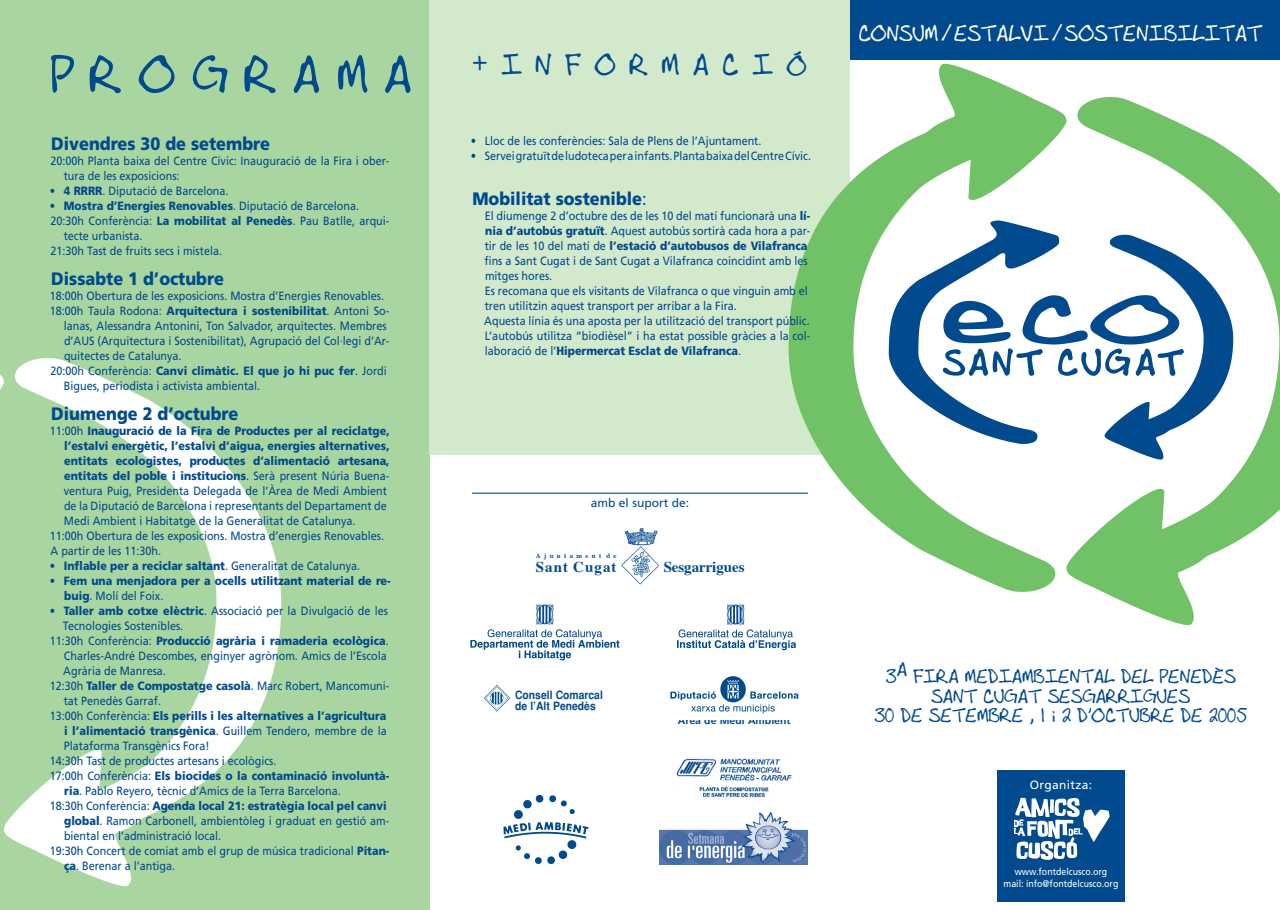
<style>
.page{position:relative;width:1280px;height:910px;background:#fff}
.page>*{position:absolute;margin:0;border:0;box-sizing:border-box;transform-origin:0 0}
.t1{font:52.5px "Andrew Script";letter-spacing:.31em;color:#004a8d}
.t2{font:30px "Andrew Script";letter-spacing:.455em;color:#004a8d}
.t3{font:22.5px "Andrew Script";color:#fff}
.t4{font:19.5px/19.5px "Andrew Script";color:#004a8d;text-align:center}
.t5{font:900 18px "Frutiger";color:#004a8d;scale:.9 1}
.t6{font:700 15px "Times";letter-spacing:-.005em;color:#004a8d}
.t7{font:700 15px "Times";letter-spacing:.07em;color:#004a8d}
.t8{font:12px/15px "Frutiger";color:#004a8d;scale:.9 1}
.t9{font:900 12px/15px "Frutiger";color:#004a8d;scale:.9 1}
.t10{font:12px "Frutiger";color:#004a8d}
.t11{font:12px "Frutiger";letter-spacing:.025em;color:#fff}
.t12{font:700 condensed 11.55px/10.9px "Helvetica";color:#004a8d;scale:1.1 1}
.t13{font:700 10.5px "Frutiger";color:#004a8d}
.t14{font:9.75px/12px "Frutiger";color:#fff;text-align:center;scale:.9 1}
.t15{font:700 6.75px "Times";letter-spacing:.505em;color:#004a8d}
.s1{font-weight:900}
.s2{font-weight:400}
</style>
<div class="page">
<div style="left:0;top:0;width:429px;height:910px;background:#a9d6a0"></div>
<img style="left:0;top:358px;width:282px;height:528px">
<div style="left:429px;top:0;width:421px;height:455px;background:#d3e9cc"></div>
<img style="left:777px;top:63px;width:503px;height:563px">
<img style="left:659px;top:812px;width:149px;height:53px">
<img style="left:621px;top:528px;width:38px;height:57px">
<hr style="left:472px;top:493px;width:336px;height:1px;background:#004a8d">
<img style="left:484px;top:685px;width:27px;height:26px">
<img style="left:470px;top:604px;width:150px;height:57px">
<img style="left:677px;top:604px;width:122px;height:47px">
<img style="left:670px;top:676px;width:129px;height:38px">
<img style="left:503px;top:794px;width:86px;height:70px">
<div style="left:850px;top:0;width:430px;height:51px;background:#004a8d"></div>
<div style="left:850px;top:51px;width:430px;height:9px;background:#004a8d"></div>
<img style="left:884px;top:217px;width:353px;height:247px">
<div style="left:997px;top:770px;width:128px;height:131px;background:#004a8d"></div>
<svg style="left:1014px;top:798px;width:96px;height:62px"></svg>
<img style="left:676px;top:758px;width:116px;height:39px">
<h1 class="t1" style="left:51px;top:44px;width:363px">PROGRAMA</h1>
<h3 class="t5" style="left:51px;top:132px;width:244px">Divendres 30 de setembre</h3>
<p class="t8" style="left:64px;top:153px;width:363px;text-indent:-13px">20:00h Planta baixa del Centre Cívic: Inauguració de la Fira i ober&shy;tura de les exposicions:</p>
<p class="t8" style="left:50px;top:183px;width:200px">• <span class="s1">4 RRRR</span>. Diputació de Barcelona.</p>
<p class="t9" style="left:50px;top:198px;width:345px"><span class="s2">•</span> Mostra d’Energies Renovables<span class="s2">. Diputació de Barcelona.</span></p>
<p class="t8" style="left:51px;top:213px;width:378px">20:30h Conferència: <span class="s1">La mobilitat al Penedès</span>. Pau Batlle, arqui-</p>
<p class="t8" style="left:64px;top:228px;width:89px">tecte urbanista.</p>
<p class="t8" style="left:51px;top:243px;width:192px">21:30h Tast de fruits secs i mistela.</p>
<h3 class="t5" style="left:51px;top:267px;width:193px">Dissabte 1 d’octubre</h3>
<p class="t8" style="left:50px;top:288px;width:373px">18:00h Obertura de les exposicions. Mostra d’Energies Renovables.</p>
<p class="t8" style="left:50px;top:303px;width:379px">18:00h Taula Rodona: <span class="s1">Arquitectura i sostenibilitat</span>. Antoni So-</p>
<p class="t8" style="left:64px;top:318px;width:360px">lanas, Alessandra Antonini, Ton Salvador, arquitectes. Membres</p>
<p class="t8" style="left:64px;top:333px;width:363px">d’AUS (Arquitectura i Sostenibilitat), Agrupació del Col·legi d’Ar-</p>
<p class="t8" style="left:64px;top:348px;width:132px">quitectes de Catalunya.</p>
<p class="t9" style="left:51px;top:363px;width:375px"><span class="s2">20:00h Conferència:</span> Canvi climàtic. El que jo hi puc fer<span class="s2">. Jordi</span></p>
<p class="t8" style="left:64px;top:378px;width:220px">Bigues, periodista i activista ambiental.</p>
<h3 class="t5" style="left:51px;top:402px;width:209px">Diumenge 2 d’octubre</h3>
<p class="t9" style="left:50px;top:423px;width:379px"><span class="s2">11:00h</span> Inauguració de la Fira de Productes per al reciclatge,</p>
<p class="t9" style="left:64px;top:438px;width:363px">l’estalvi energètic, l’estalvi d’aigua, energies alternatives,</p>
<p class="t9" style="left:64px;top:453px;width:363px">entitats ecologistes, productes d’alimentació artesana,</p>
<p class="t9" style="left:64px;top:468px;width:363px">entitats del poble i institucions<span class="s2">. Serà present Núria Buena-</span></p>
<p class="t8" style="left:64px;top:483px;width:361px">ventura Puig, Presidenta Delegada de l’Àrea de Medi Ambient</p>
<p class="t8" style="left:64px;top:498px;width:360px">de la Diputació de Barcelona i representants del Departament de</p>
<p class="t8" style="left:64px;top:513px;width:326px">Medi Ambient i Habitatge de la Generalitat de Catalunya.</p>
<p class="t8" style="left:50px;top:528px;width:373px">11:00h Obertura de les exposicions. Mostra d’energies Renovables.</p>
<p class="t8" style="left:51px;top:543px;width:124px">A partir de les 11:30h.</p>
<p class="t9" style="left:50px;top:558px;width:346px"><span class="s2">•</span> Inflable per a reciclar saltant<span class="s2">. Generalitat de Catalunya.</span></p>
<p class="t9" style="left:64px;top:573px;width:364px;text-indent:-15px"><span class="s2">•</span> Fem una menjadora per a ocells utilitzant material de re&shy;buig<span class="s2">. Molí del Foix.</span></p>
<p class="t8" style="left:50px;top:603px;width:377px">• <span class="s1">Taller amb cotxe elèctric</span>. Associació per la Divulgació de les</p>
<p class="t8" style="left:63px;top:618px;width:135px">Tecnologies Sostenibles.</p>
<p class="t9" style="left:50px;top:633px;width:378px"><span class="s2">11:30h Conferència:</span> Producció agrària i ramaderia ecològica<span class="s2">.</span></p>
<p class="t8" style="left:64px;top:648px;width:360px">Charles-André Descombes, enginyer agrònom. Amics de l’Escola</p>
<p class="t8" style="left:63px;top:663px;width:116px">Agrària de Manresa.</p>
<p class="t8" style="left:50px;top:678px;width:379px">12:30h <span class="s1">Taller de Compostatge casolà</span>. Marc Robert, Mancomuni-</p>
<p class="t8" style="left:64px;top:693px;width:110px">tat Penedès Garraf.</p>
<p class="t9" style="left:50px;top:708px;width:376px"><span class="s2">13:00h Conferència:</span> Els perills i les alternatives a l’agricultura</p>
<p class="t8" style="left:64px;top:723px;width:360px"><span class="s1">i l’alimentació transgènica</span>. Guillem Tendero, membre de la</p>
<p class="t8" style="left:64px;top:738px;width:163px">Plataforma Transgènics Fora!</p>
<p class="t8" style="left:50px;top:753px;width:253px">14:30h Tast de productes artesans i ecològics.</p>
<p class="t9" style="left:50px;top:768px;width:379px"><span class="s2">17:00h Conferència:</span> Els biocides o la contaminació involuntà-</p>
<p class="t8" style="left:64px;top:783px;width:309px"><span class="s1">ria</span>. Pablo Reyero, tècnic d’Amics de la Terra Barcelona.</p>
<p class="t9" style="left:50px;top:798px;width:376px"><span class="s2">18:30h Conferència:</span> Agenda local 21: estratègia local pel canvi</p>
<p class="t8" style="left:64px;top:813px;width:363px"><span class="s1">global</span>. Ramon Carbonell, ambientòleg i graduat en gestió am-</p>
<p class="t8" style="left:64px;top:828px;width:176px">biental en l’administració local.</p>
<p class="t8" style="left:50px;top:843px;width:379px">19:30h Concert de comiat amb el grup de música tradicional <span class="s1">Pitan-</span></p>
<p class="t8" style="left:64px;top:858px;width:125px"><span class="s1">ça</span>. Berenar a l’antiga.</p>
<h2 class="t2" style="left:472px;top:47px;width:337px">+INFORMACIÓ</h2>
<p class="t8" style="left:471px;top:133px;width:325px">• Lloc de les conferències: Sala de Plens de l’Ajuntament.</p>
<p class="t8" style="left:471px;top:148px;width:380px">• Servei gratuït de ludoteca per a infants. Planta baixa del Centre Cívic.</p>
<h3 class="t5" style="left:472px;top:188px;width:195px">Mobilitat sostenible<span class="s2">:</span></h3>
<p class="t8" style="left:484px;top:208px;width:364px">El diumenge 2 d’octubre des de les 10 del matí funcionarà una <span class="s1">lí&shy;nia d’autobús gratuït</span>. Aquest autobús sortirà cada hora a par&shy;tir de les 10 del matí de <span class="s1">l’estació d’autobusos de Vilafranca </span>fins a Sant Cugat i de Sant Cugat a Vilafranca coincidint amb les mitges hores.<br>Es recomana que els visitants de Vilafranca o que vinguin amb el tren utilitzin aquest transport per arribar a la Fira.<br>Aquesta línia és una aposta per la utilització del transport públic.<br>L’autobús utilitza “biodièsel” i ha estat possible gràcies a la col&shy;laboració de l’<span class="s1">Hipermercat Esclat de Vilafranca</span>.</p>
<h3 class="t3" style="left:859px;top:20px;width:405px">CONSUM / ESTALVI / SOSTENIBILITAT</h3>
<p class="t10" style="left:591px;top:495px;width:100px">amb el suport de:</p>
<p class="t15" style="left:536px;top:551px;width:82px">Ajuntament de</p>
<p class="t7" style="left:536px;top:557px;width:82px">Sant Cugat</p>
<p class="t6" style="left:664px;top:557px;width:82px">Sesgarrigues</p>
<p class="t12" style="left:515px;top:689px;width:81px">Consell Comarcal de l’Alt Penedès</p>
<p class="t13" style="left:678px;top:715px;width:114px">Àrea de Medi Ambient</p>
<h3 class="t4" style="left:874px;top:667px;width:375px">3A FIRA MEDIAMBIENTAL DEL PENEDÈS<br>SANT CUGAT SESGARRIGUES<br>30 DE SETEMBRE , 1 i 2 D’OCTUBRE DE 2005</h3>
<p class="t11" style="left:1030px;top:778px;width:64px">Organitza:</p>
<p class="t14" style="left:1003px;top:865px;width:129px">www.fontdelcusco.org mail: info@fontdelcusco.org</p>
</div>
